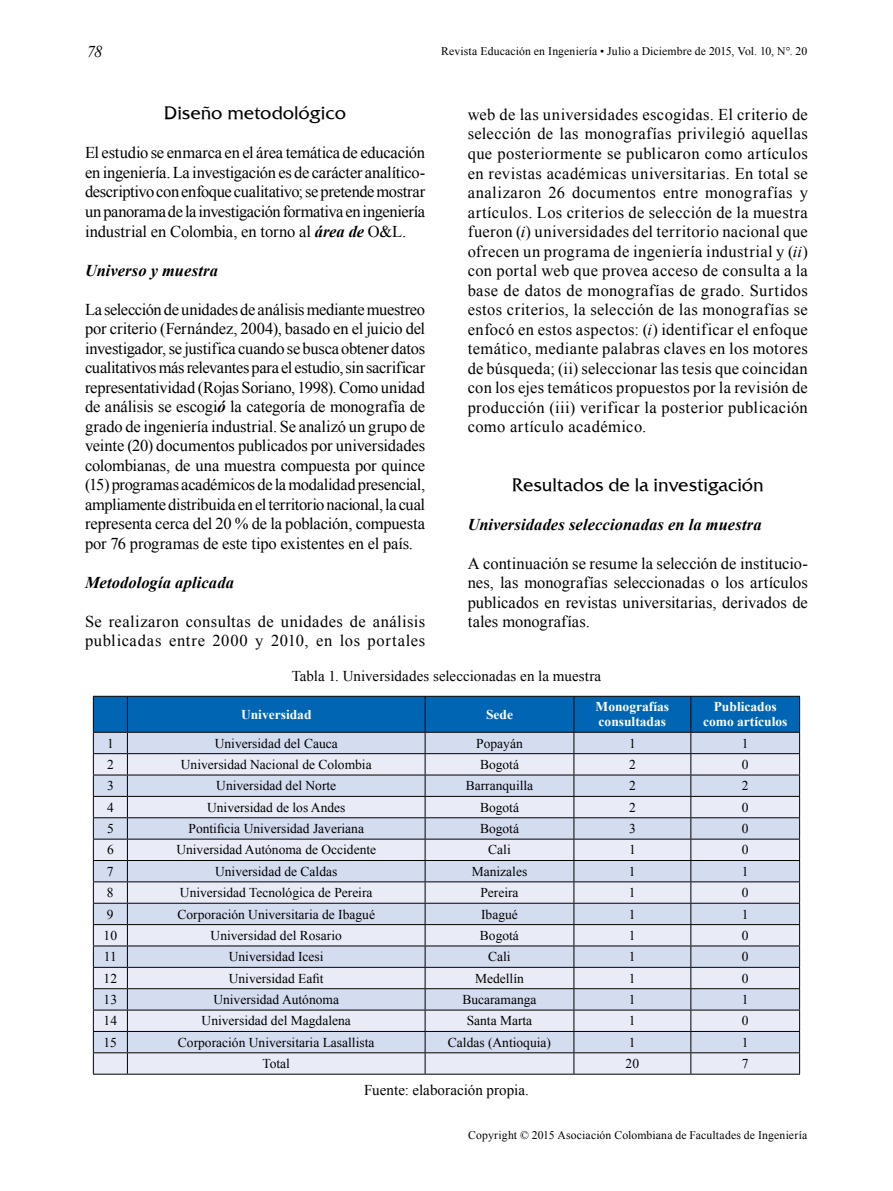
<style>
.page{position:relative;width:893px;height:1191px;background:#fff}
.page>*{position:absolute;margin:0;border:0;box-sizing:border-box;transform-origin:0 0}
.t1{font:18px "Friz Quadrata TT";letter-spacing:-.005em;color:#000}
.t2{font:16.5px/19.5px "Times New Roman";letter-spacing:.01em;color:#000;text-align:justify}
.t3{font:16.5px/19.5px "Times New Roman";letter-spacing:.03em;color:#000}
.t4{font:italic 700 16.5px "Times New Roman";letter-spacing:.005em;color:#000}
.t5{font:italic 16.5px "Times New Roman";color:#000}
.t6{font:15px "Times New Roman";letter-spacing:.005em;color:#000}
.t7{font:13.5px "Times New Roman";color:#000}
.t8{font:700 13.5px/14.9px "Times New Roman";color:#fff}
.t9{font:11.7px "Times New Roman";letter-spacing:.01em;color:#000}
.s1{font-weight:700;font-style:italic}
.s2{font-style:italic}
</style>
<div class="page">
<svg style="left:93px;top:697px;width:707px;height:376px;background:#bfcde1"></svg>
<hr style="left:93px;top:1073px;width:34px;height:1px;background:#000">
<hr style="left:127px;top:1073px;width:298px;height:1px;background:#000">
<hr style="left:425px;top:1073px;width:149px;height:1px;background:#000">
<hr style="left:574px;top:1073px;width:117px;height:1px;background:#000">
<hr style="left:691px;top:1073px;width:109px;height:1px;background:#000">
<hr style="left:93px;top:696px;width:34px;height:1px;background:#000">
<hr style="left:93px;top:696px;width:1px;height:36px;background:#000">
<hr style="left:93px;top:732px;width:34px;height:1px;background:#000">
<hr style="left:127px;top:696px;width:298px;height:1px;background:#000">
<hr style="left:127px;top:696px;width:1px;height:36px;background:#000">
<hr style="left:127px;top:732px;width:298px;height:1px;background:#000">
<hr style="left:425px;top:696px;width:149px;height:1px;background:#000">
<hr style="left:425px;top:696px;width:1px;height:36px;background:#000">
<hr style="left:425px;top:732px;width:149px;height:1px;background:#000">
<hr style="left:574px;top:696px;width:117px;height:1px;background:#000">
<hr style="left:574px;top:696px;width:1px;height:36px;background:#000">
<hr style="left:574px;top:732px;width:117px;height:1px;background:#000">
<hr style="left:691px;top:696px;width:109px;height:1px;background:#000">
<hr style="left:690px;top:696px;width:1px;height:36px;background:#000">
<hr style="left:799px;top:696px;width:1px;height:36px;background:#000">
<hr style="left:691px;top:732px;width:109px;height:1px;background:#000">
<p class="t5" style="left:87px;top:40px;width:17px">78</p>
<p class="t9" style="left:441px;top:43px;width:368px">Revista Educación en Ingeniería • Julio a Diciembre de 2015, Vol. 10, N°. 20</p>
<p class="t1" style="left:164px;top:102px;width:184px">Diseño metodológico</p>
<p class="t2" style="left:85px;top:143px;width:342px">El estudio se enmarca en el área temática de educación en ingeniería. La investigación es de carácter analítico&shy;descriptivo con enfoque cualitativo; se pretende mostrar un panorama de la investigación formativa en ingeniería industrial en Colombia, en torno al <span class="s1">área de</span> O&amp;L.</p>
<p class="t4" style="left:85px;top:258px;width:134px">Universo y muestra</p>
<p class="t2" style="left:85px;top:299px;width:342px">La selección de unidades de análisis mediante muestreo por criterio (Fernández, 2004), basado en el juicio del investigador, se justifica cuando se busca obtener datos cualitativos más relevantes para el estudio, sin sacrificar representatividad (Rojas Soriano, 1998). Como unidad de análisis se escogi<span class="s1">ó</span> la categoría de monografía de grado de ingeniería industrial. Se analizó un grupo de veinte (20) documentos publicados por universidades colombianas, de una muestra compuesta por quince (15) programas académicos de la modalidad presencial, ampliamente distribuida en el territorio nacional, la cual representa cerca del 20 % de la población, compuesta por 76 programas de este tipo existentes en el país.</p>
<p class="t4" style="left:85px;top:570px;width:150px">Metodología aplicada</p>
<p class="t3" style="left:85px;top:611px;width:342px">Se realizaron consultas de unidades de análisis publicadas entre 2000 y 2010, en los portales</p>
<p class="t2" style="left:468px;top:104px;width:342px">web de las universidades escogidas. El criterio de selección de las monografías privilegió aquellas que posteriormente se publicaron como artículos en revistas académicas universitarias. En total se analizaron 26 documentos entre monografías y artículos. Los criterios de selección de la muestra fueron (<span class="s2">i</span>) universidades del territorio nacional que ofrecen un programa de ingeniería industrial y (<span class="s2">ii</span>) con portal web que provea acceso de consulta a la base de datos de monografías de grado. Surtidos estos criterios, la selección de las monografías se enfocó en estos aspectos: (<span class="s2">i</span>) identificar el enfoque temático, mediante palabras claves en los motores de búsqueda; (ii) seleccionar las tesis que coincidan con los ejes temáticos propuestos por la revisión de producción (iii) verificar la posterior publicación como artículo académico.</p>
<p class="t1" style="left:512px;top:473px;width:253px">Resultados de la investigación</p>
<p class="t4" style="left:468px;top:512px;width:295px">Universidades seleccionadas en la muestra</p>
<p class="t2" style="left:468px;top:553px;width:342px">A continuación se resume la selección de institucio&shy;nes, las monografías seleccionadas o los artículos publicados en revistas universitarias, derivados de tales monografías.</p>
<p class="t6" style="left:292px;top:666px;width:311px">Tabla 1. Universidades seleccionadas en la muestra</p>
<p class="t8" style="left:241px;top:706px;width:72px">Universidad</p>
<p class="t8" style="left:486px;top:706px;width:28px">Sede</p>
<p class="t8" style="left:596px;top:699px;width:75px">Monografías consultadas</p>
<p class="t8" style="left:703px;top:699px;width:86px;text-align:center">Publicados como artículos</p>
<p class="t7" style="left:107px;top:734px;width:8px">1</p>
<p class="t7" style="left:215px;top:734px;width:124px">Universidad del Cauca</p>
<p class="t7" style="left:476px;top:734px;width:48px">Popayán</p>
<p class="t7" style="left:629px;top:734px;width:8px">1</p>
<p class="t7" style="left:742px;top:734px;width:8px">1</p>
<p class="t7" style="left:107px;top:755px;width:8px">2</p>
<p class="t7" style="left:181px;top:755px;width:192px">Universidad Nacional de Colombia</p>
<p class="t7" style="left:480px;top:755px;width:41px">Bogotá</p>
<p class="t7" style="left:629px;top:755px;width:8px">2</p>
<p class="t7" style="left:742px;top:755px;width:8px">0</p>
<p class="t7" style="left:107px;top:776px;width:8px">3</p>
<p class="t7" style="left:216px;top:776px;width:121px">Universidad del Norte</p>
<p class="t7" style="left:466px;top:776px;width:69px">Barranquilla</p>
<p class="t7" style="left:629px;top:776px;width:8px">2</p>
<p class="t7" style="left:742px;top:776px;width:8px">2</p>
<p class="t7" style="left:107px;top:798px;width:8px">4</p>
<p class="t7" style="left:207px;top:798px;width:140px">Universidad de los Andes</p>
<p class="t7" style="left:480px;top:798px;width:41px">Bogotá</p>
<p class="t7" style="left:629px;top:798px;width:8px">2</p>
<p class="t7" style="left:742px;top:798px;width:8px">0</p>
<p class="t7" style="left:107px;top:819px;width:8px">5</p>
<p class="t7" style="left:189px;top:819px;width:177px">Pontificia Universidad Javeriana</p>
<p class="t7" style="left:480px;top:819px;width:41px">Bogotá</p>
<p class="t7" style="left:629px;top:819px;width:8px">3</p>
<p class="t7" style="left:742px;top:819px;width:8px">0</p>
<p class="t7" style="left:107px;top:841px;width:8px">6</p>
<p class="t7" style="left:176px;top:841px;width:201px">Universidad Autónoma de Occidente</p>
<p class="t7" style="left:488px;top:841px;width:24px">Cali</p>
<p class="t7" style="left:629px;top:841px;width:8px">1</p>
<p class="t7" style="left:742px;top:841px;width:8px">0</p>
<p class="t7" style="left:107px;top:862px;width:8px">7</p>
<p class="t7" style="left:215px;top:862px;width:124px">Universidad de Caldas</p>
<p class="t7" style="left:472px;top:862px;width:57px">Manizales</p>
<p class="t7" style="left:629px;top:862px;width:8px">1</p>
<p class="t7" style="left:742px;top:862px;width:8px">1</p>
<p class="t7" style="left:107px;top:883px;width:8px">8</p>
<p class="t7" style="left:180px;top:883px;width:194px">Universidad Tecnológica de Pereira</p>
<p class="t7" style="left:480px;top:883px;width:40px">Pereira</p>
<p class="t7" style="left:629px;top:883px;width:8px">1</p>
<p class="t7" style="left:742px;top:883px;width:8px">0</p>
<p class="t7" style="left:107px;top:905px;width:8px">9</p>
<p class="t7" style="left:177px;top:905px;width:199px">Corporación Universitaria de Ibagué</p>
<p class="t7" style="left:481px;top:905px;width:38px">Ibagué</p>
<p class="t7" style="left:629px;top:905px;width:8px">1</p>
<p class="t7" style="left:742px;top:905px;width:8px">1</p>
<p class="t7" style="left:104px;top:926px;width:15px">10</p>
<p class="t7" style="left:211px;top:926px;width:133px">Universidad del Rosario</p>
<p class="t7" style="left:480px;top:926px;width:41px">Bogotá</p>
<p class="t7" style="left:629px;top:926px;width:8px">1</p>
<p class="t7" style="left:742px;top:926px;width:8px">0</p>
<p class="t7" style="left:104px;top:947px;width:15px">11</p>
<p class="t7" style="left:229px;top:947px;width:96px">Universidad Icesi</p>
<p class="t7" style="left:488px;top:947px;width:24px">Cali</p>
<p class="t7" style="left:629px;top:947px;width:8px">1</p>
<p class="t7" style="left:742px;top:947px;width:8px">0</p>
<p class="t7" style="left:104px;top:969px;width:15px">12</p>
<p class="t7" style="left:229px;top:969px;width:96px">Universidad Eafit</p>
<p class="t7" style="left:475px;top:969px;width:50px">Medellín</p>
<p class="t7" style="left:629px;top:969px;width:8px">1</p>
<p class="t7" style="left:742px;top:969px;width:8px">0</p>
<p class="t7" style="left:104px;top:990px;width:15px">13</p>
<p class="t7" style="left:213px;top:990px;width:127px">Universidad Autónoma</p>
<p class="t7" style="left:462px;top:990px;width:76px">Bucaramanga</p>
<p class="t7" style="left:629px;top:990px;width:8px">1</p>
<p class="t7" style="left:742px;top:990px;width:8px">1</p>
<p class="t7" style="left:104px;top:1011px;width:15px">14</p>
<p class="t7" style="left:202px;top:1011px;width:151px">Universidad del Magdalena</p>
<p class="t7" style="left:467px;top:1011px;width:67px">Santa Marta</p>
<p class="t7" style="left:629px;top:1011px;width:8px">1</p>
<p class="t7" style="left:742px;top:1011px;width:8px">0</p>
<p class="t7" style="left:104px;top:1033px;width:15px">15</p>
<p class="t7" style="left:178px;top:1033px;width:198px">Corporación Universitaria Lasallista</p>
<p class="t7" style="left:448px;top:1033px;width:105px">Caldas (Antioquia)</p>
<p class="t7" style="left:629px;top:1033px;width:8px">1</p>
<p class="t7" style="left:742px;top:1033px;width:8px">1</p>
<p class="t7" style="left:262px;top:1054px;width:29px">Total</p>
<p class="t7" style="left:626px;top:1054px;width:15px">20</p>
<p class="t7" style="left:742px;top:1054px;width:8px">7</p>
<p class="t6" style="left:364px;top:1080px;width:166px">Fuente: elaboración propia.</p>
<p class="t9" style="left:468px;top:1126px;width:341px">Copyright © 2015 Asociación Colombiana de Facultades de Ingeniería</p>
</div>
